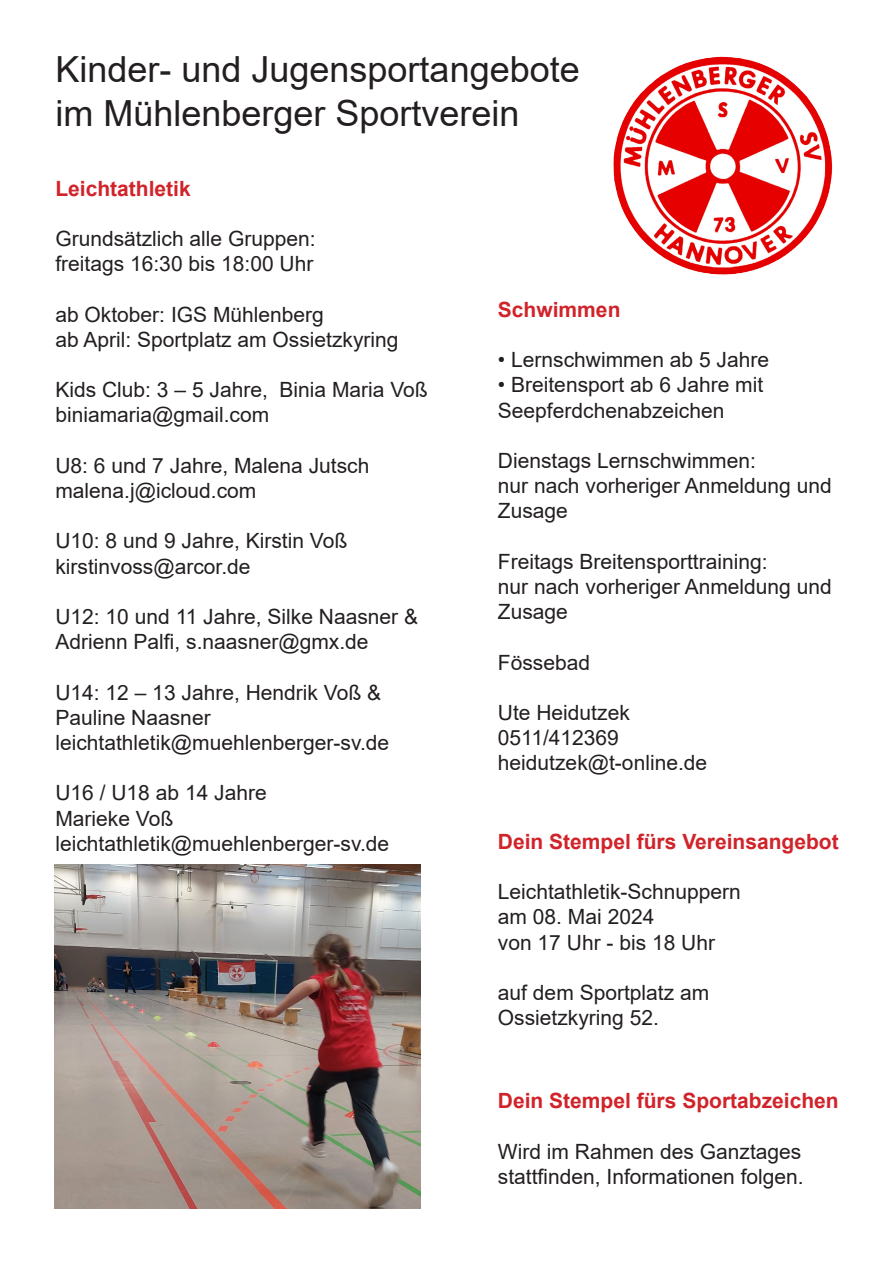
<style>
.page{position:relative;width:893px;height:1263px;background:#fff}
.page>*{position:absolute;margin:0;border:0;box-sizing:border-box;transform-origin:0 0}
.t1{font:36px "Arial";color:#231f20}
.t2{font:21px/25.2px "Arial";color:#231f20}
.t3{font:700 21px "Arial";color:#d1232a}
</style>
<div class="page">
<img style="left:613px;top:56px;width:220px;height:219px">
<img style="left:54px;top:864px;width:367px;height:345px">
<p class="t1" style="left:55px;top:45px;width:526px">Kinder- und Jugensportangebote</p>
<p class="t1" style="left:55px;top:88px;width:466px">im Mühlenberger Sportverein</p>
<p class="t3" style="left:55px;top:173px;width:137px">Leichtathletik</p>
<p class="t2" style="left:55px;top:226px;width:262px">Grundsätzlich alle Gruppen:</p>
<p class="t2" style="left:55px;top:251px;width:259px">freitags 16:30 bis 18:00 Uhr</p>
<p class="t2" style="left:55px;top:301px;width:270px">ab Oktober: IGS Mühlenberg</p>
<p class="t2" style="left:55px;top:327px;width:345px">ab April: Sportplatz am Ossietzkyring</p>
<p class="t2" style="left:55px;top:377px;width:374px">Kids Club: 3 – 5 Jahre, Binia Maria Voß</p>
<p class="t2" style="left:55px;top:402px;width:215px">biniamaria@gmail.com</p>
<p class="t2" style="left:55px;top:453px;width:315px">U8: 6 und 7 Jahre, Malena Jutsch</p>
<p class="t2" style="left:55px;top:478px;width:203px">malena.j@icloud.com</p>
<p class="t2" style="left:55px;top:528px;width:293px">U10: 8 und 9 Jahre, Kirstin Voß</p>
<p class="t2" style="left:55px;top:553px;width:197px">kirstinvoss@arcor.de</p>
<p class="t2" style="left:55px;top:604px;width:364px">U12: 10 und 11 Jahre, Silke Naasner &amp;</p>
<p class="t2" style="left:55px;top:629px;width:315px">Adrienn Palfi, s.naasner@gmx.de</p>
<p class="t2" style="left:55px;top:679px;width:327px">U14: 12 – 13 Jahre, Hendrik Voß &amp;</p>
<p class="t2" style="left:55px;top:705px;width:157px">Pauline Naasner</p>
<p class="t2" style="left:55px;top:730px;width:335px">leichtathletik@muehlenberger-sv.de</p>
<p class="t2" style="left:55px;top:780px;width:213px">U16 / U18 ab 14 Jahre</p>
<p class="t2" style="left:55px;top:805px;width:119px">Marieke Voß</p>
<p class="t2" style="left:55px;top:831px;width:335px">leichtathletik@muehlenberger-sv.de</p>
<p class="t3" style="left:498px;top:295px;width:124px">Schwimmen</p>
<p class="t2" style="left:498px;top:347px;width:273px">• Lernschwimmen ab 5 Jahre</p>
<p class="t2" style="left:498px;top:372px;width:267px">• Breitensport ab 6 Jahre mit</p>
<p class="t2" style="left:498px;top:397px;width:228px">Seepferdchenabzeichen</p>
<p class="t2" style="left:498px;top:448px;width:259px">Dienstags Lernschwimmen:</p>
<p class="t2" style="left:498px;top:473px;width:335px">nur nach vorheriger Anmeldung und<br>Zusage</p>
<p class="t2" style="left:498px;top:549px;width:271px">Freitags Breitensporttraining:</p>
<p class="t2" style="left:498px;top:574px;width:335px">nur nach vorheriger Anmeldung und<br>Zusage</p>
<p class="t2" style="left:498px;top:649px;width:94px">Fössebad</p>
<p class="t2" style="left:498px;top:700px;width:133px">Ute Heidutzek</p>
<p class="t2" style="left:498px;top:725px;width:123px">0511/412369</p>
<p class="t2" style="left:498px;top:750px;width:211px">heidutzek@t-online.de</p>
<p class="t3" style="left:498px;top:826px;width:342px">Dein Stempel fürs Vereinsangebot</p>
<p class="t2" style="left:498px;top:879px;width:244px">Leichtathletik-Schnuppern</p>
<p class="t2" style="left:498px;top:904px;width:158px">am 08. Mai 2024</p>
<p class="t2" style="left:498px;top:929px;width:219px">von 17 Uhr - bis 18 Uhr</p>
<p class="t2" style="left:498px;top:980px;width:213px">auf dem Sportplatz am</p>
<p class="t2" style="left:498px;top:1005px;width:163px">Ossietzkyring 52.</p>
<p class="t3" style="left:498px;top:1086px;width:342px">Dein Stempel fürs Sportabzeichen</p>
<p class="t2" style="left:498px;top:1138px;width:307px">Wird im Rahmen des Ganztages stattfinden, Informationen folgen.</p>
</div>
